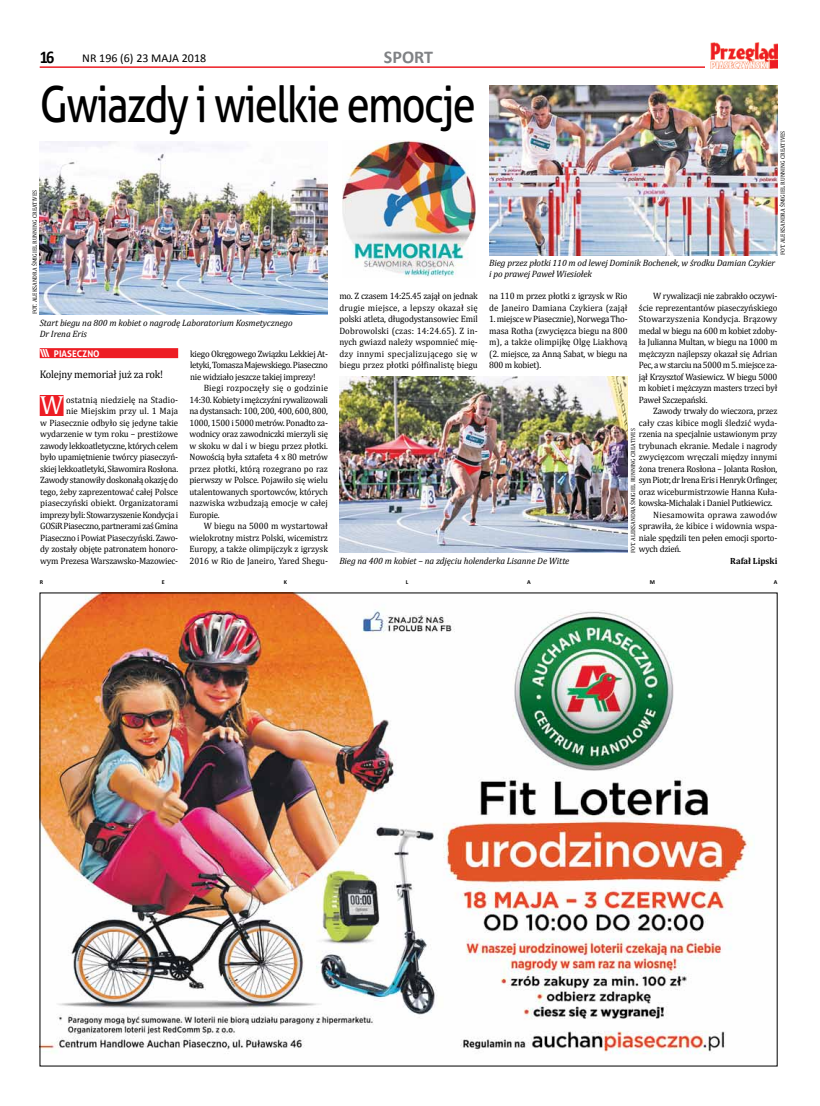
<style>
.page{position:relative;width:820px;height:1106px;background:#fff}
.page>*{position:absolute;margin:0;border:0;box-sizing:border-box;transform-origin:0 0}
.t1{font:50px "Aller";letter-spacing:-.04em;color:#000;scale:.83 1}
.t2{font:26.5px "Cambria";color:#fff;scale:.96 1}
.t3{font:700 18px "Calibri";color:#808285}
.t4{font:700 18px "Calibri";color:#000;scale:.9 1}
.t5{font:12px "Calibri";color:#000}
.t6{font:11px "Cambria";letter-spacing:-.015em;color:#000;scale:.95 1}
.t7{font:9.2px/11.5px "Cambria";letter-spacing:-.02em;color:#000;text-align:justify;scale:.96 1}
.t8{font:italic 9.2px/11px "Cambria";letter-spacing:-.01em;color:#000}
.t9{font:9.2px/11.5px "Cambria";color:#000;scale:.96 1}
.t10{font:9.2px "Cambria";letter-spacing:.005em;color:#000;scale:.96 1}
.t11{font:9.2px "Cambria";letter-spacing:.02em;color:#000;scale:.96 1}
.t12{font:700 9.2px "Aller";color:#fff;scale:.96 1}
.t13{font:700 9px "Cambria";color:#000;scale:.96 1}
.t14{font:6px "Cambria";color:#000;scale:.96 1}
.t15{font:700 6px "Calibri";color:#000}
.s1{font-size:11px}
</style>
<div class="page">
<hr style="left:40px;top:66px;width:737px;height:2px;background:#ed1d24">
<div style="left:705px;top:42px;width:72px;height:26px;background:#fff"></div>
<img style="left:710px;top:42px;width:67px;height:26px">
<img style="left:42px;top:594px;width:711px;height:460px">
<div style="left:40px;top:348px;width:138px;height:10px;background:#ed1d24"></div>
<div style="left:40px;top:395px;width:23px;height:21px;background:#ed1d24"></div>
<img style="left:40px;top:141px;width:288px;height:173px">
<img style="left:339px;top:376px;width:288px;height:176px">
<img style="left:489px;top:85px;width:288px;height:170px">
<img style="left:342px;top:141px;width:133px;height:137px">
<h3 class="t4" style="left:40px;top:45px;width:17px">11</h3>
<h3 class="t5" style="left:82px;top:51px;width:125px">NR 196 (6) 23 MAJA 2018</h3>
<h3 class="t3" style="left:384px;top:45px;width:51px">SPORT</h3>
<h1 class="t1" style="left:40px;top:74px;width:527px">Gwiazdy i wielkie emocje</h1>
<p class="t14" style="left:779px;top:255px;width:130px;rotate:-90deg">Fot. Aleksandra Śmigiel Running Creatives</p>
<p class="t14" style="left:31px;top:314px;width:130px;rotate:-90deg">Fot. Aleksandra Śmigiel Running Creatives</p>
<p class="t8" style="left:489px;top:257px;width:287px">Bieg przez płotki 110 m od lewej Dominik Bochenek, w środku Damian Czykier i po prawej Paweł Wiesiołek</p>
<p class="t7" style="left:339px;top:290px;width:146px">mo. Z czasem 14:25.45 zajął on jednak drugie miejsce, a lepszy okazał się polski atleta, długodystansowiec Emil Dobrowolski (czas: 14:24.65). Z in&shy;nych gwiazd należy wspomnieć mię&shy;dzy innymi specjalizującego się w biegu przez płotki półfinalistę biegu</p>
<p class="t9" style="left:489px;top:290px;width:146px">na 110 m przez płotki z igrzysk w Rio de Janeiro Damiana Czykiera (zajął</p>
<p class="t7" style="left:638px;top:290px;width:146px;text-indent:14px">W rywalizacji nie zabrakło oczywi&shy;ście reprezentantów piaseczyńskiego Stowarzyszenia Kondycja. Brązowy medal w biegu na 600 m kobiet zdoby&shy;ła Julianna Multan, w biegu na 1000 m mężczyzn najlepszy okazał się Adrian Pec, a w starciu na 5000 m 5. miejsce za&shy;jął Krzysztof Wasiewicz. W biegu 5000 m kobiet i mężczyzn masters trzeci był Paweł Szczepański.</p>
<p class="t7" style="left:653px;top:405px;width:131px">Zawody trwały do wieczora, przez</p>
<p class="t10" style="left:638px;top:417px;width:146px">cały czas kibice mogli śledzić wyda-</p>
<p class="t7" style="left:638px;top:428px;width:146px">rzenia na specjalnie ustawionym przy</p>
<p class="t7" style="left:638px;top:440px;width:146px">trybunach ekranie. Medale i nagrody</p>
<p class="t9" style="left:638px;top:451px;width:146px">zwycięzcom wręczali między innymi</p>
<p class="t7" style="left:638px;top:463px;width:146px">żona trenera Rosłona – Jolanta Rosłon,</p>
<p class="t7" style="left:638px;top:474px;width:146px">syn Piotr, dr Irena Eris i Henryk Orfinger,</p>
<p class="t7" style="left:638px;top:486px;width:146px">oraz wiceburmistrzowie Hanna Kuła-</p>
<p class="t7" style="left:638px;top:497px;width:141px">kowska-Michalak i Daniel Putkiewicz.</p>
<p class="t11" style="left:653px;top:509px;width:131px">Niesamowita oprawa zawodów</p>
<p class="t7" style="left:638px;top:520px;width:146px">sprawiła, że kibice i widownia wspa-</p>
<p class="t7" style="left:638px;top:532px;width:146px">niale spędzili ten pełen emocji sporto-</p>
<p class="t7" style="left:638px;top:543px;width:45px">wych dzień.</p>
<p class="t13" style="left:730px;top:554px;width:51px">Rafał Lipski</p>
<p class="t7" style="left:489px;top:313px;width:146px">1. miejsce w Piasecznie), Norwega Tho&shy;masa Rotha (zwycięzca biegu na 800 m), a także olimpijkę Olgę Liakhovą (2. miejsce, za Anną Sabat, w biegu na 800 m kobiet).</p>
<p class="t8" style="left:40px;top:316px;width:254px">Start biegu na 800 m kobiet o nagrodę Laboratorium Kosmetycznego<br>Dr Irena Eris</p>
<p class="t12" style="left:40px;top:348px;width:64px"><span class="s1">\\\</span> PIASECZNO</p>
<p class="t6" style="left:40px;top:367px;width:131px">Kolejny memoriał już za rok!</p>
<h2 class="t2" style="left:40px;top:389px;width:26px">W</h2>
<p class="t7" style="left:190px;top:348px;width:145px">kiego Okręgowego Związku Lekkiej At&shy;letyki, Tomasza Majewskiego. Piaseczno nie widziało jeszcze takiej imprezy!</p>
<p class="t7" style="left:189px;top:382px;width:146px;text-indent:14px">Biegi rozpoczęły się o godzinie 14:30. Kobiety i mężczyźni rywalizowali na dystansach: 100, 200, 400, 600, 800, 1000, 1500 i 5000 metrów. Ponadto za&shy;wodnicy oraz zawodniczki mierzyli się w skoku w dal i w biegu przez płotki.<br>Nowością była sztafeta 4 x 80 metrów przez płotki, którą rozegrano po raz pierwszy w Polsce. Pojawiło się wielu utalentowanych sportowców, których nazwiska wzbudzają emocje w całej Europie.</p>
<p class="t7" style="left:189px;top:520px;width:146px;text-indent:14px">W biegu na 5000 m wystartował wielokrotny mistrz Polski, wicemistrz Europy, a także olimpijczyk z igrzysk 2016 w Rio de Janeiro, Yared Shegu-</p>
<p class="t7" style="left:40px;top:394px;width:145px;text-align:right">ostatnią niedzielę na Stadio-<br>nie Miejskim przy ul. 1 Maja<br>w Piasecznie odbyło się jedyne takie wydarzenie w tym roku – prestiżowe zawody lekkoatletyczne, których celem było upamiętnienie twórcy piaseczyń&shy;skiej lekkoatletyki, Sławomira Rosłona.<br>Zawody stanowiły doskonałą okazję do tego, żeby zaprezentować całej Polsce piaseczyński obiekt. Organizatorami imprezy byli: Stowarzyszenie Kondycja i GOSiR Piaseczno, partnerami zaś Gmina Piaseczno i Powiat Piaseczyński. Zawo&shy;dy zostały objęte patronatem honoro&shy;wym Prezesa Warszawsko-Mazowiec-</p>
<p class="t14" style="left:629px;top:553px;width:130px;rotate:-90deg">Fot. Aleksandra Śmigiel Running Creatives</p>
<p class="t8" style="left:339px;top:554px;width:231px">Bieg na 400 m kobiet – na zdjęciu holenderka Lisanne De Witte</p>
<p class="t15" style="left:40px;top:578px;width:5px">R</p>
<p class="t15" style="left:162px;top:578px;width:4px">E</p>
<p class="t15" style="left:283px;top:578px;width:5px">K</p>
<p class="t15" style="left:405px;top:578px;width:4px">L</p>
<p class="t15" style="left:527px;top:578px;width:5px">A</p>
<p class="t15" style="left:649px;top:578px;width:7px">M</p>
<p class="t15" style="left:773px;top:578px;width:5px">A</p>
</div>
